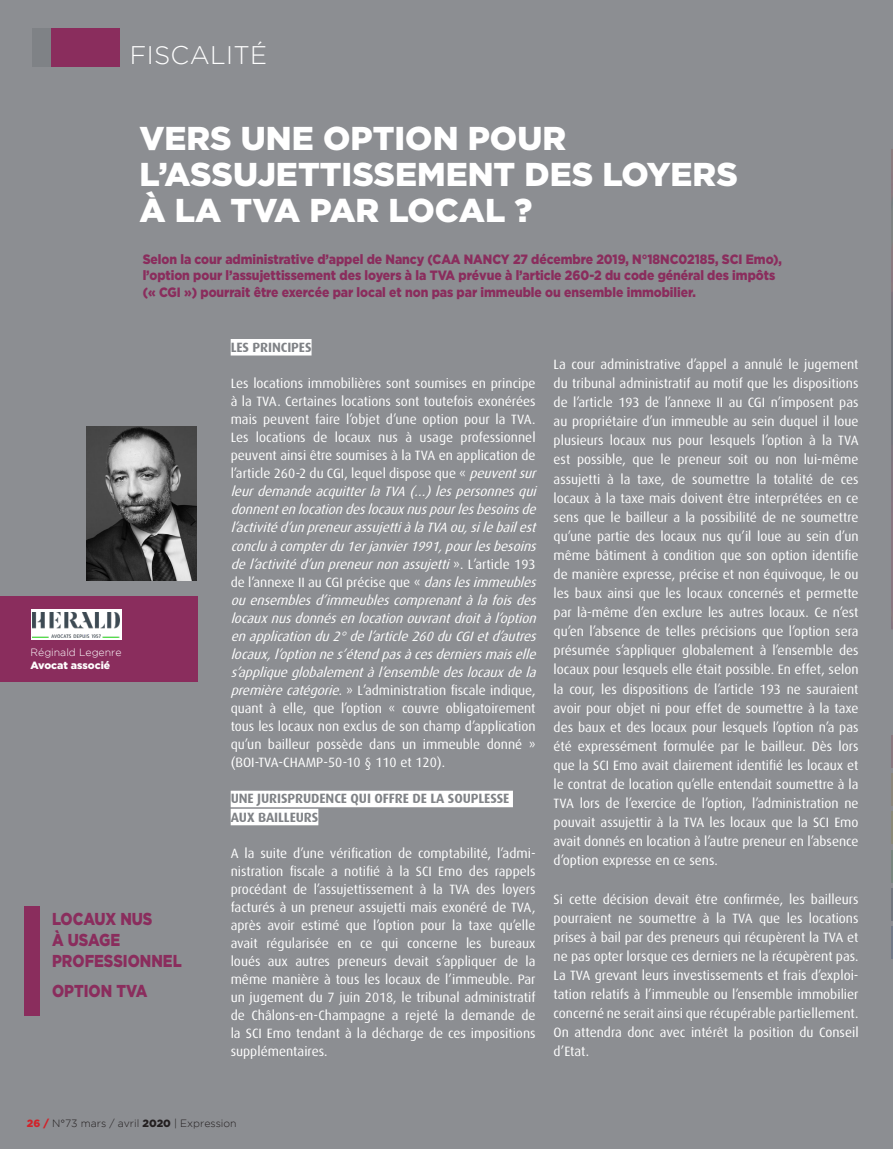
<style>
.page{position:relative;width:893px;height:1149px;background:#fff}
.page>*{position:absolute;margin:0;border:0;box-sizing:border-box;transform-origin:0 0}
.t1{font:900 33px "Gotham";color:#fff}
.t2{font:300 25.35px "Gotham";letter-spacing:.015em;color:#fff}
.t3{font:900 17.25px/21px "Gotham";color:#8a2d5d;scale:.85 1}
.t4{font:13.5px/19px "Dax";color:#fff;text-align:justify}
.t5{font:900 13.5px/16.5px "Gotham";letter-spacing:-.005em;color:#8a2d5d;scale:.9 1}
.t6{font:700 13.5px/18px "Dax";letter-spacing:-.005em;color:#7f8286}
.t7{font:300 10.5px "Gotham";color:#231f20}
.t8{font:300 10.5px "Gotham";color:#fff}
.t9{font:900 10.5px "Gotham";color:#fff}
.s1{font-style:italic}
.s2{font-weight:900;color:#d1232a}
.s3{font-weight:900}
</style>
<div class="page">
<div style="left:0;top:0;width:893px;height:1148px;background:#8c8e92"></div>
<div style="left:32px;top:28px;width:26px;height:38px;background:#7f8286"></div>
<div style="left:51px;top:28px;width:69px;height:38px;background:#8a2d5d"></div>
<div style="left:231px;top:339px;width:81px;height:16px;background:#fff"></div>
<div style="left:231px;top:790px;width:282px;height:17px;background:#fff"></div>
<div style="left:231px;top:808px;width:87px;height:17px;background:#fff"></div>
<div style="left:0;top:596px;width:197px;height:85px;background:#8a2d5d"></div>
<img style="left:86px;top:426px;width:110px;height:154px">
<div style="left:24px;top:905px;width:15px;height:110px;background:#8a2d5d"></div>
<svg style="left:31px;top:609px;width:90px;height:31px"></svg>
<img style="left:32px;top:612px;width:88px;height:25px">
<p class="t2" style="left:130px;top:41px;width:139px">FISCALITÉ</p>
<p class="t1" style="left:139px;top:119px;width:428px">VERS UNE OPTION POUR</p>
<p class="t1" style="left:139px;top:155px;width:600px">L’ASSUJETTISSEMENT DES LOYERS</p>
<p class="t1" style="left:139px;top:191px;width:394px">À LA TVA PAR LOCAL ?</p>
<p class="t5" style="left:143px;top:250px;width:712px">Selon la cour administrative d’appel de Nancy (CAA NANCY 27 décembre 2019, N°18NC02185, SCI Emo), l’option pour l’assujettissement des loyers à la TVA prévue à l’article 260-2 du code général des impôts (« CGI ») pourrait être exercée par local et non pas par immeuble ou ensemble immobilier.</p>
<p class="t8" style="left:31px;top:646px;width:92px">Réginald Legenre</p>
<p class="t9" style="left:31px;top:659px;width:81px">Avocat associé</p>
<p class="t3" style="left:52px;top:908px;width:154px">LOCAUX NUS<br>À USAGE<br>PROFESSIONNEL</p>
<p class="t3" style="left:52px;top:979px;width:114px">OPTION TVA</p>
<p class="t6" style="left:231px;top:338px;width:82px">LES PRINCIPES</p>
<p class="t4" style="left:231px;top:374px;width:311px;line-height:18px;text-align:left">Les locations immobilières sont soumises en principe à la TVA. Certaines locations sont toutefois exonérées mais peuvent faire l’objet d’une option pour la TVA.<br>Les locations de locaux nus à usage professionnel peuvent ainsi être soumises à la TVA en application de l’article 260-2 du CGI, lequel dispose que « <span class="s1">peuventsur leurdemandeacquitterlaTVA (…)lespersonnesqui donnentenlocationdeslocauxnuspourlesbesoinsde l’activitéd’unpreneurassujettiàlaTVA ou,silebailest concluàcompterdu1erjanvier1991,pourlesbesoins del’activitéd’unpreneurnonassujetti</span> » . L ’a r t i c l e 1 9 3 de l’annexe II au CGI précise que « <span class="s1">danslesimmeubles ouensemblesd’immeublescomprenantàlafoisdes locauxnusdonnésenlocationouvrantdroitàl’option enapplicationdu2°del’article260duCGIetd’autres locaux,l’optionnes’étendpasàcesderniersmaiselle s’appliqueglobalementàl’ensembledeslocauxdela premièrecatégorie.</span>» L’administration fiscale indique, quant à elle, que l’option « couvre obligatoirement tous les locaux non exclus de son champ d’application qu’un bailleur possède dans un immeuble donné » (BOI-TVA-CHAMP-50-10 § 110 et 120).</p>
<p class="t6" style="left:231px;top:789px;width:280px">UNE JURISPRUDENCE QUI OFFRE DE LA SOUPLESSE<br>AUX BAILLEURS</p>
<p class="t4" style="left:231px;top:843px;width:306px;line-height:18px">A la suite d’une vérification de comptabilité, l’admi&shy;nistration fiscale a notifié à la SCI Emo des rappels procédant de l’assujettissement à la TVA des loyers facturés à un preneur assujetti mais exonéré de TVA, après avoir estimé que l’option pour la taxe qu’elle avait régularisée en ce qui concerne les bureaux loués aux autres preneurs devait s’appliquer de la même manière à tous les locaux de l’immeuble. Par un jugement du 7 juin 2018, le tribunal administratif de Châlons-en-Champagne a rejeté la demande de la SCI Emo tendant à la décharge de ces impositions supplémentaires.</p>
<p class="t4" style="left:554px;top:355px;width:306px">La cour administrative d’appel a annulé le jugement du tribunal administratif au motif que les dispositions de l’article 193 de l’annexe II au CGI n’imposent pas au propriétaire d’un immeuble au sein duquel il loue plusieurs locaux nus pour lesquels l’option à la TVA est possible, que le preneur soit ou non lui-même assujetti à la taxe, de soumettre la totalité de ces locaux à la taxe mais doivent être interprétées en ce sens que le bailleur a la possibilité de ne soumettre qu’une partie des locaux nus qu’il loue au sein d’un même bâtiment à condition que son option identifie de manière expresse, précise et non équivoque, le ou les baux ainsi que les locaux concernés et permette par là-même d’en exclure les autres locaux. Ce n’est qu’en l’absence de telles précisions que l’option sera présumée s’appliquer globalement à l’ensemble des locaux pour lesquels elle était possible. En effet, selon la cour, les dispositions de l’article 193 ne sauraient avoir pour objet ni pour effet de soumettre à la taxe des baux et des locaux pour lesquels l’option n’a pas été expressément formulée par le bailleur. Dès lors que la SCI Emo avait clairement identifié les locaux et le contrat de location qu’elle entendait soumettre à la TVA lors de l’exercice de l’option, l’administration ne pouvait assujettir à la TVA les locaux que la SCI Emo avait donnés en location à l’autre preneur en l’absence d’option expresse en ce sens.</p>
<p class="t4" style="left:554px;top:889px;width:306px">Si cette décision devait être confirmée, les bailleurs pourraient ne soumettre à la TVA que les locations prises à bail par des preneurs qui récupèrent la TVA et ne pas opter lorsque ces derniers ne la récupèrent pas.<br>La TVA grevant leurs investissements et frais d’exploi&shy;tation relatifs à l’immeuble ou l’ensemble immobilier concerné ne serait ainsi que récupérable partiellement.<br>On attendra donc avec intérêt la position du Conseil d’Etat.</p>
<p class="t7" style="left:27px;top:1116px;width:211px"><span class="s2">26 /</span> N°73 mars / avril <span class="s3">2020</span> | Expression</p>
</div>
